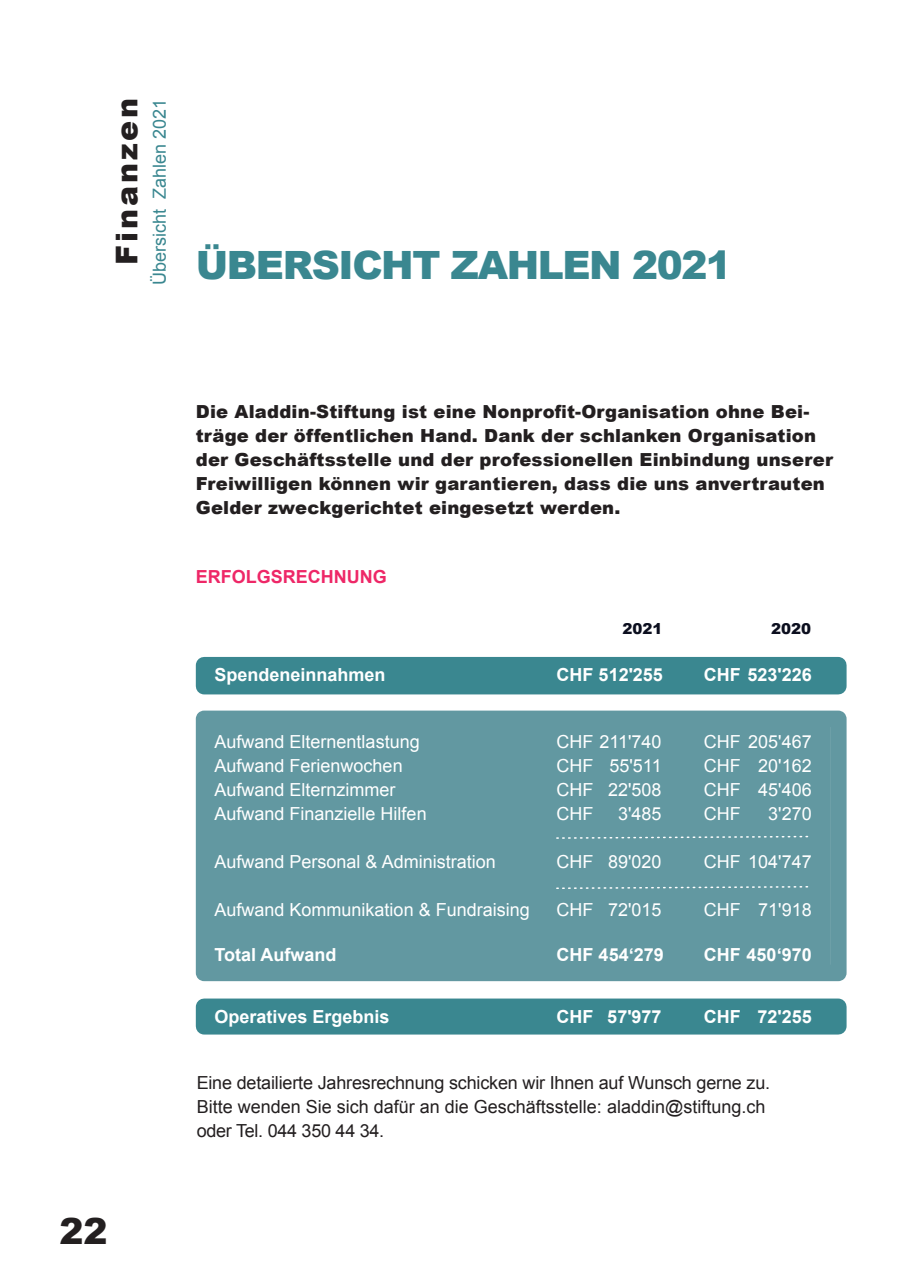
<style>
.page{position:relative;width:909px;height:1281px;background:#fff}
.page>*{position:absolute;margin:0;border:0;box-sizing:border-box;transform-origin:0 0}
.t1{font:900 39px "Arial";letter-spacing:-.035em;color:#3a8790}
.t2{font:900 36px "Arial";color:#231f20}
.t3{font:900 30px "Arial";letter-spacing:.1em;color:#231f20}
.t4{font:900 18px/24px "Arial";letter-spacing:.01em;color:#231f20}
.t5{font:18px "Arial";color:#fff}
.t6{font:18px/24px "Arial";letter-spacing:-.01em;color:#231f20}
.t7{font:700 18px "Arial";color:#fff}
.t8{font:18px "Arial";color:#3a8790}
.t9{font:700 18px "Arial";color:#ee2767}
.t10{font:900 15px "Arial";color:#0c0f1f}
</style>
<div class="page">
<div style="left:196px;top:710px;width:650px;height:271px;background:#6298a1"></div>
<div style="left:196px;top:657px;width:650px;height:37px;background:#3a8790"></div>
<div style="left:196px;top:998px;width:650px;height:36px;background:#3a8790"></div>
<svg style="left:555px;top:835px;width:254px;height:4px"></svg>
<svg style="left:555px;top:885px;width:254px;height:5px"></svg>
<h3 class="t3" style="left:105px;top:265px;width:169px;rotate:-90deg">Finanzen</h3>
<p class="t8" style="left:148px;top:285px;width:188px;rotate:-90deg">Übersicht Zahlen 2021</p>
<h1 class="t1" style="left:196px;top:237px;width:538px">ÜBERSICHT ZAHLEN 2021</h1>
<h2 class="t2" style="left:59px;top:1205px;width:50px">22</h2>
<p class="t4" style="left:196px;top:399px;width:638px">Die Aladdin-Stiftung ist eine Nonprofit-Organisation ohne Bei&shy;träge der öffentlichen Hand. Dank der schlanken Organisation der Geschäftsstelle und der professionellen Einbindung unserer Freiwilligen können wir garantieren, dass die uns anvertrauten Gelder zweckgerichtet eingesetzt werden.</p>
<p class="t9" style="left:196px;top:564px;width:192px">ERFOLGSRECHNUNG</p>
<p class="t10" style="left:622px;top:617px;width:42px">2021</p>
<p class="t10" style="left:771px;top:617px;width:42px">2020</p>
<p class="t7" style="left:214px;top:663px;width:173px">Spendeneinnahmen</p>
<p class="t7" style="left:556px;top:663px;width:108px">CHF 512'255</p>
<p class="t7" style="left:703px;top:663px;width:109px">CHF 523'226</p>
<p class="t5" style="left:214px;top:729px;width:207px">Aufwand Elternentlastung</p>
<p class="t5" style="left:556px;top:729px;width:106px">CHF 211'740</p>
<p class="t5" style="left:703px;top:729px;width:109px">CHF 205'467</p>
<p class="t5" style="left:214px;top:753px;width:190px">Aufwand Ferienwochen</p>
<p class="t5" style="left:556px;top:753px;width:106px">CHF 55'511</p>
<p class="t5" style="left:703px;top:753px;width:109px">CHF 20'162</p>
<p class="t5" style="left:214px;top:777px;width:183px">Aufwand Elternzimmer</p>
<p class="t5" style="left:556px;top:777px;width:106px">CHF 22'508</p>
<p class="t5" style="left:703px;top:777px;width:109px">CHF 45'406</p>
<p class="t5" style="left:214px;top:801px;width:214px">Aufwand Finanzielle Hilfen</p>
<p class="t5" style="left:556px;top:801px;width:38px">CHF</p>
<p class="t5" style="left:618px;top:801px;width:45px">3'485</p>
<p class="t5" style="left:703px;top:801px;width:38px">CHF</p>
<p class="t5" style="left:768px;top:801px;width:45px">3'270</p>
<p class="t5" style="left:214px;top:849px;width:283px">Aufwand Personal &amp; Administration</p>
<p class="t5" style="left:556px;top:849px;width:106px">CHF 89'020</p>
<p class="t5" style="left:703px;top:849px;width:109px">CHF 104'747</p>
<p class="t5" style="left:214px;top:897px;width:317px">Aufwand Kommunikation &amp; Fundraising</p>
<p class="t5" style="left:556px;top:897px;width:106px">CHF 72'015</p>
<p class="t5" style="left:703px;top:897px;width:109px">CHF 71'918</p>
<p class="t7" style="left:214px;top:942px;width:123px">Total Aufwand</p>
<p class="t7" style="left:556px;top:942px;width:109px">CHF 454‘279</p>
<p class="t7" style="left:703px;top:942px;width:109px">CHF 450‘970</p>
<p class="t7" style="left:214px;top:1004px;width:177px">Operatives Ergebnis</p>
<p class="t7" style="left:556px;top:1004px;width:106px">CHF 57'977</p>
<p class="t7" style="left:703px;top:1004px;width:109px">CHF 72'255</p>
<p class="t6" style="left:197px;top:1071px;width:575px">Eine detailierte Jahresrechnung schicken wir Ihnen auf Wunsch gerne zu.<br>Bitte wenden Sie sich dafür an die Geschäftsstelle: aladdin@stiftung.ch oder Tel. 044 350 44 34.</p>
</div>
